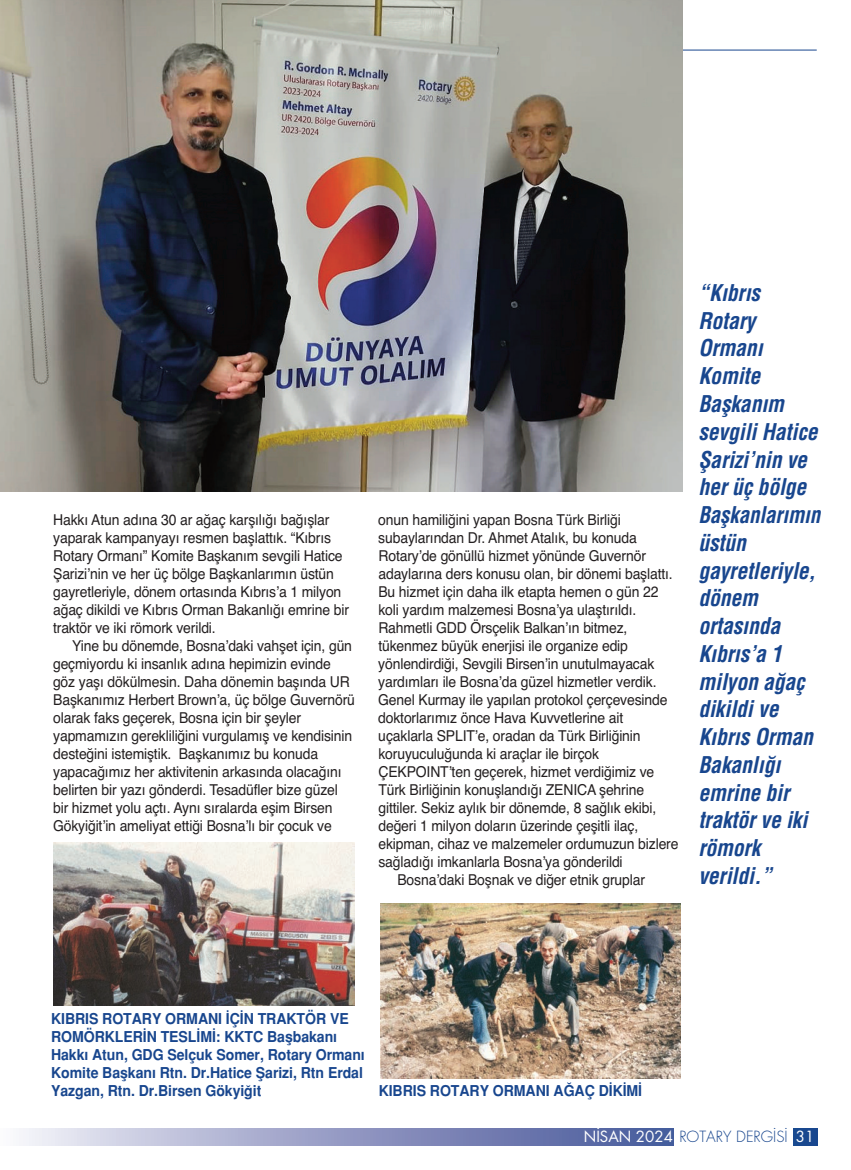
<style>
.page{position:relative;width:851px;height:1170px;background:#fff}
.page>*{position:absolute;margin:0;border:0;box-sizing:border-box;transform-origin:0 0}
.t1{font:italic 700 22.5px/27.8px "Helveticam Cond";letter-spacing:-.005em;color:#18468e;scale:.96 1}
.t2{font:15px/18px "Helvetica";letter-spacing:-.01em;color:#231f20;scale:.93 1}
.t3{font:700 15px/18px "Helveticam";letter-spacing:-.005em;color:#18468e;scale:.94 1}
.t4{font:15px "Futura Lightm";color:#18468e}
.s1{font-family:"Futura Bookm";color:#fff}
</style>
<div class="page">
<hr style="left:0;top:50px;width:816px;height:1px;background:#18468e">
<svg style="left:23px;top:1128px;width:794px;height:16px;background:#919ac3"></svg>
<div style="left:674px;top:1127px;width:118px;height:21px;background:#fff"></div>
<img style="left:0;top:0;width:682px;height:491px">
<img style="left:53px;top:842px;width:301px;height:163px">
<img style="left:380px;top:903px;width:300px;height:175px">
<p class="t2" style="left:53px;top:510px;width:319px">Hakkı Atun adına 30 ar ağaç karşılığı bağışlar yaparak kampanyayı resmen başlattık. “Kıbrıs Rotary Ormanı” Komite Başkanım sevgili Hatice Şarizi’nin ve her üç bölge Başkanlarımın üstün gayretleriyle, dönem ortasında Kıbrıs’a 1 milyon ağaç dikildi ve Kıbrıs Orman Bakanlığı emrine bir traktör ve iki römork verildi.</p>
<p class="t2" style="left:53px;top:636px;width:326px;text-indent:19px">Yine bu dönemde, Bosna’daki vahşet için, gün geçmiyordu ki insanlık adına hepimizin evinde göz yaşı dökülmesin. Daha dönemin başında UR Başkanımız Herbert Brown’a, üç bölge Guvernörü olarak faks geçerek, Bosna için bir şeyler yapmamızın gerekliliğini vurgulamış ve kendisinin desteğini istemiştik. Başkanımız bu konuda yapacağımız her aktivitenin arkasında olacağını belirten bir yazı gönderdi. Tesadüfler bize güzel bir hizmet yolu açtı. Aynı sıralarda eşim Birsen Gökyiğit’in ameliyat ettiği Bosna’lı bir çocuk ve</p>
<p class="t2" style="left:378px;top:510px;width:262px">onun hamiliğini yapan Bosna Türk Birliği</p>
<p class="t2" style="left:378px;top:528px;width:279px">subaylarından Dr. Ahmet Atalık, bu konuda</p>
<p class="t2" style="left:378px;top:546px;width:289px">Rotary’de gönüllü hizmet yönünde Guvernör</p>
<p class="t2" style="left:378px;top:564px;width:318px">adaylarına ders konusu olan, bir dönemi başlattı.</p>
<p class="t2" style="left:378px;top:582px;width:303px">Bu hizmet için daha ilk etapta hemen o gün 22</p>
<p class="t2" style="left:378px;top:600px;width:279px">koli yardım malzemesi Bosna’ya ulaştırıldı.</p>
<p class="t2" style="left:378px;top:618px;width:269px">Rahmetli GDD Örsçelik Balkan’ın bitmez,</p>
<p class="t2" style="left:378px;top:636px;width:270px">tükenmez büyük enerjisi ile organize edip</p>
<p class="t2" style="left:378px;top:654px;width:298px">yönlendirdiği, Sevgili Birsen’in unutulmayacak</p>
<p class="t2" style="left:378px;top:672px;width:301px">yardımları ile Bosna’da güzel hizmetler verdik.</p>
<p class="t2" style="left:378px;top:690px;width:312px">Genel Kurmay ile yapılan protokol çerçevesinde</p>
<p class="t2" style="left:378px;top:708px;width:265px">doktorlarımız önce Hava Kuvvetlerine ait</p>
<p class="t2" style="left:378px;top:726px;width:284px">uçaklarla SPLIT’e, oradan da Türk Birliğinin</p>
<p class="t2" style="left:378px;top:744px;width:239px">koruyuculuğunda ki araçlar ile birçok</p>
<p class="t2" style="left:378px;top:762px;width:298px">ÇEKPOINT’ten geçerek, hizmet verdiğimiz ve</p>
<p class="t2" style="left:378px;top:780px;width:287px">Türk Birliğinin konuşlandığı ZENICA şehrine</p>
<p class="t2" style="left:378px;top:798px;width:300px">gittiler. Sekiz aylık bir dönemde, 8 sağlık ekibi,</p>
<p class="t2" style="left:378px;top:816px;width:281px">değeri 1 milyon doların üzerinde çeşitli ilaç,</p>
<p class="t2" style="left:378px;top:834px;width:324px">ekipman, cihaz ve malzemeler ordumuzun bizlere</p>
<p class="t2" style="left:378px;top:852px;width:264px">sağladığı imkanlarla Bosna’ya gönderildi</p>
<p class="t2" style="left:397px;top:870px;width:267px">Bosna’daki Boşnak ve diğer etnik gruplar</p>
<h1 class="t1" style="left:698px;top:279px;width:129px">“Kıbrıs<br>Rotary<br>Ormanı<br>Komite<br>Başkanım sevgili Hatice<br>Şarizi’nin ve her üç bölge<br>Başkanlarımın üstün gayretleriyle, dönem ortasında<br>Kıbrıs’a 1 milyon ağaç dikildi ve<br>Kıbrıs Orman<br>Bakanlığı emrine bir traktör ve iki römork verildi.”</h1>
<p class="t3" style="left:51px;top:1009px;width:335px">KIBRIS ROTARY ORMANI İÇİN TRAKTÖR VE ROMÖRKLERİN TESLİMİ: KKTC Başbakanı Hakkı Atun, GDG Selçuk Somer, Rotary Ormanı Komite Başkanı Rtn. Dr.Hatice Şarizi, Rtn Erdal Yazgan, Rtn. Dr.Birsen Gökyiğit</p>
<p class="t3" style="left:378px;top:1081px;width:282px">KIBRIS ROTARY ORMANI AĞAÇ DİKİMİ</p>
<p class="t4" style="left:583px;top:1127px;width:232px"><span class="s1">NİSAN 2024</span> ROTARY DERGİSİ <span class="s1">31</span></p>
</div>
